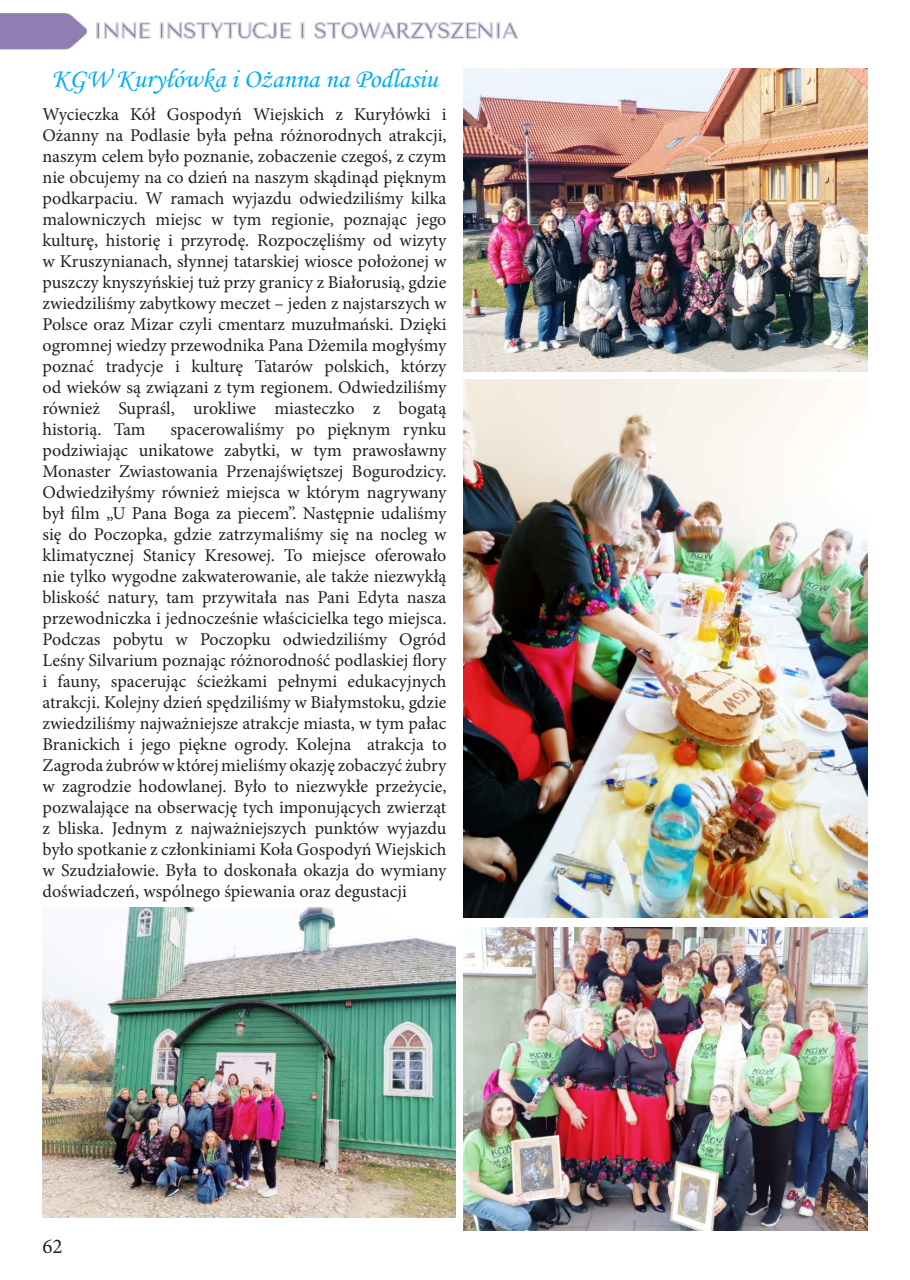
<style>
.page{position:relative;width:910px;height:1280px;background:#fff}
.page>*{position:absolute;margin:0;border:0;box-sizing:border-box;transform-origin:0 0}
.t1{font:27px "Monotype Corsiva";color:#00aeef}
.t2{font:21px "Minion Pro";color:#231f20}
.t3{font:18px/21px "Minion Pro";color:#231f20;text-align:justify}
</style>
<div class="page">
<img style="left:43px;top:908px;width:412px;height:309px">
<img style="left:463px;top:68px;width:404px;height:303px">
<img style="left:463px;top:379px;width:404px;height:539px">
<img style="left:463px;top:927px;width:404px;height:303px">
<img style="left:0;top:13px;width:519px;height:37px">
<h1 class="t1" style="left:51px;top:62px;width:388px">KGW Kuryłówka i Ożanna na Podlasiu</h1>
<p class="t3" style="left:43px;top:104px;width:405px">Wycieczka Kół Gospodyń Wiejskich z Kuryłówki i Ożanny na Podlasie była pełna różnorodnych atrakcji, naszym celem było poznanie, zobaczenie czegoś, z czym nie obcujemy na co dzień na naszym skądinąd pięknym podkarpaciu. W ramach wyjazdu odwiedziliśmy kilka malowniczych miejsc w tym regionie, poznając jego kulturę, historię i przyrodę. Rozpoczęliśmy od wizyty w Kruszynianach, słynnej tatarskiej wiosce położonej w puszczy knyszyńskiej tuż przy granicy z Białorusią, gdzie zwiedziliśmy zabytkowy meczet – jeden z najstarszych w Polsce oraz Mizar czyli cmentarz muzułmański. Dzięki ogromnej wiedzy przewodnika Pana Dżemila mogłyśmy poznać tradycje i kulturę Tatarów polskich, którzy od wieków są związani z tym regionem. Odwiedziliśmy również Supraśl, urokliwe miasteczko z bogatą historią. Tam</p>
<p class="t3" style="left:43px;top:419px;width:405px;text-indent:128px">spacerowaliśmy po pięknym rynku podziwiając unikatowe zabytki, w tym prawosławny Monaster Zwiastowania Przenajświętszej Bogurodzicy.<br>Odwiedziłyśmy również miejsca w którym nagrywany był lm „U Pana Boga za piecem”. Następnie udaliśmy się do Poczopka, gdzie zatrzymaliśmy się na nocleg w klimatycznej Stanicy Kresowej. To miejsce oferowało nie tylko wygodne zakwaterowanie, ale także niezwykłą bliskość natury, tam przywitała nas Pani Edyta nasza przewodniczka i jednocześnie właścicielka tego miejsca.<br>Podczas pobytu w Poczopku odwiedziliśmy Ogród Leśny Silvarium poznając różnorodność podlaskiej ory i fauny, spacerując ścieżkami pełnymi edukacyjnych atrakcji. Kolejny dzień spędziliśmy w Białymstoku, gdzie zwiedziliśmy najważniejsze atrakcje miasta, w tym pałac Branickich i jego piękne ogrody. Kolejna atrakcja to Zagroda żubrów w której mieliśmy okazję zobaczyć żubry w zagrodzie hodowlanej. Było to niezwykłe przeżycie, pozwalające na obserwację tych imponujących zwierząt z bliska. Jednym z najważniejszych punktów wyjazdu było spotkanie z członkiniami Koła Gospodyń Wiejskich w Szudziałowie. Była to doskonała okazja do wymiany doświadczeń, wspólnego śpiewania oraz degustacji</p>
<p class="t2" style="left:43px;top:1235px;width:22px">62</p>
</div>
